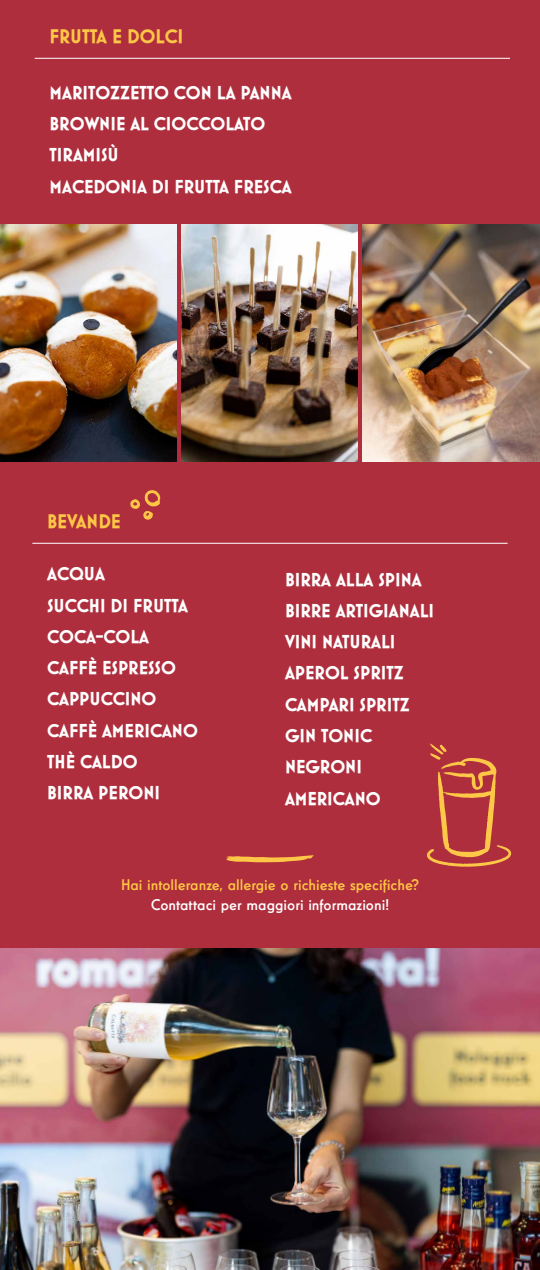
<style>
.page{position:relative;width:540px;height:1270px;background:#fff}
.page>*{position:absolute;margin:0;border:0;box-sizing:border-box;transform-origin:0 0}
.t1{font:700 20px "Mostra One";color:#fdc646}
.t2{font:700 19px/31.3px "Mostra One";color:#fff}
.t3{font:500 15px "Windlesham Pro";color:#ffc844}
.t4{font:500 15px "Windlesham Pro";color:#fff}
</style>
<div class="page">
<div style="left:0;top:0;width:540px;height:1212px;background:#af2e3d"></div>
<hr style="left:35px;top:58px;width:475px;height:1px;background:#fff">
<hr style="left:32px;top:543px;width:476px;height:1px;background:#fff">
<svg style="left:427px;top:743px;width:84px;height:124px"></svg>
<svg style="left:130px;top:490px;width:30px;height:30px"></svg>
<svg style="left:226px;top:855px;width:88px;height:7px"></svg>
<img style="left:363px;top:225px;width:177px;height:237px">
<img style="left:0;top:225px;width:176px;height:237px">
<img style="left:181px;top:225px;width:177px;height:237px">
<img style="left:0;top:948px;width:540px;height:322px">
<p class="t1" style="left:49px;top:25px;width:135px">FRUTTA E DOLCI</p>
<p class="t2" style="left:50px;top:76px;width:244px">MARITOZZETTO CON LA PANNA<br>BROWNIE AL CIOCCOLATO<br>TIRAMISÙ<br>MACEDONIA DI FRUTTA FRESCA</p>
<p class="t1" style="left:47px;top:510px;width:75px">BEVANDE</p>
<p class="t2" style="left:47px;top:558px;width:152px">ACQUA<br>SUCCHI DI FRUTTA<br>COCA-COLA<br>CAFFÈ ESPRESSO<br>CAPPUCCINO<br>CAFFÈ AMERICANO<br>THÈ CALDO<br>BIRRA PERONI</p>
<p class="t2" style="left:285px;top:563px;width:151px">BIRRA ALLA SPINA<br>BIRRE ARTIGIANALI<br>VINI NATURALI<br>APEROL SPRITZ<br>CAMPARI SPRITZ<br>GIN TONIC<br>NEGRONI<br>AMERICANO</p>
<p class="t3" style="left:121px;top:874px;width:299px">Hai intolleranze, allergie o richieste specifiche?</p>
<p class="t4" style="left:151px;top:894px;width:240px">Contattaci per maggiori informazioni!</p>
</div>
